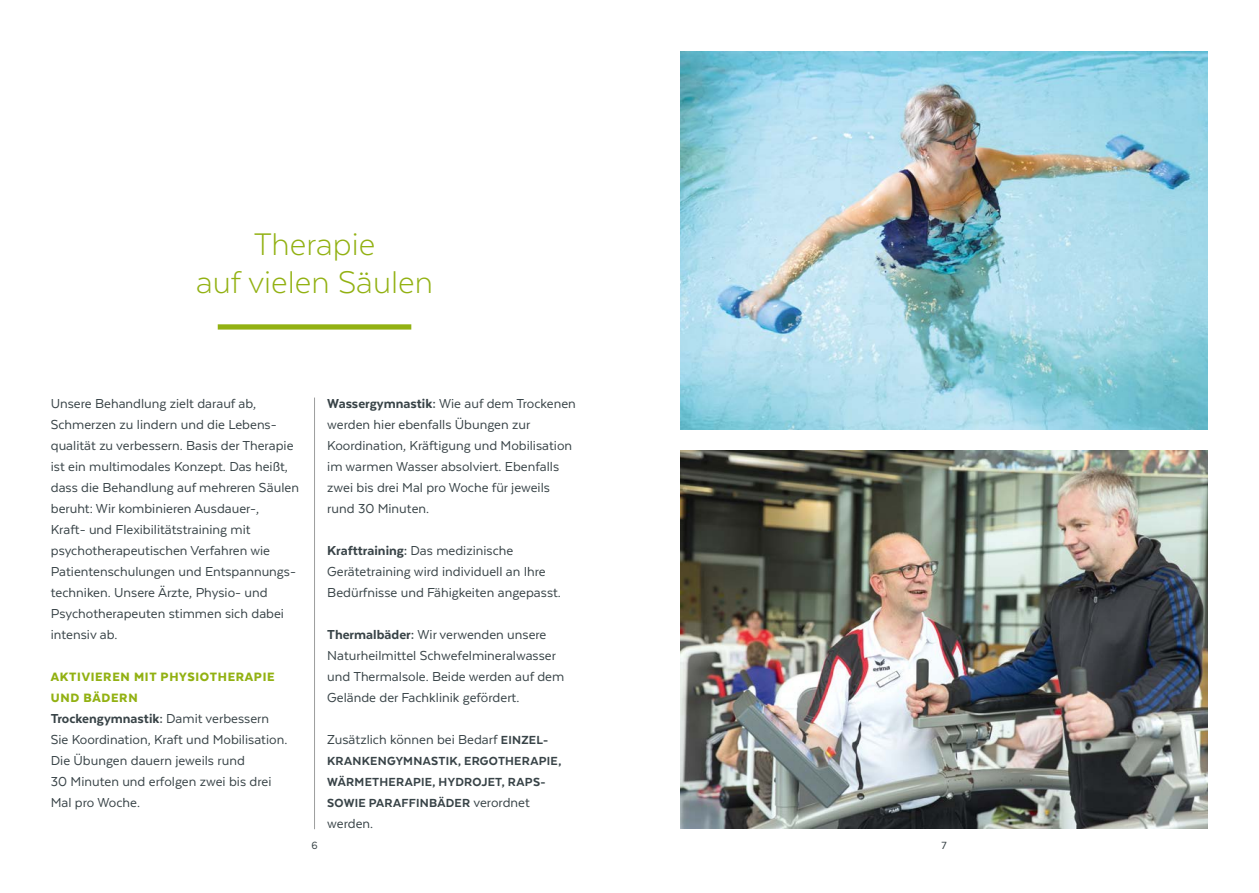
<style>
.page{position:relative;width:1259px;height:893px;background:#fff}
.page>*{position:absolute;margin:0;border:0;box-sizing:border-box;transform-origin:0 0}
.t1{font:300 36px/37.5px "Texta";color:#92b112;text-align:center}
.t2{font:15px/21px "Texta";color:#384347}
.t3{font:900 13.95px/21px "Texta";letter-spacing:.05em;color:#92b112}
.t4{font:800 13.5px/21px "Texta";letter-spacing:.02em;color:#384347}
.t5{font:12px "Texta";color:#384347}
.s1{font-weight:800}
.s2{font-weight:800;font-size:13.5px}
.s3{font-weight:400;font-size:15px}
</style>
<div class="page">
<div style="left:218px;top:324px;width:193px;height:6px;background:#92b112"></div>
<hr style="left:314px;top:398px;width:1px;height:431px;background:#9c9d9d">
<img style="left:680px;top:450px;width:528px;height:378px">
<img style="left:680px;top:51px;width:528px;height:378px">
<h1 class="t1" style="left:196px;top:225px;width:238px">Therapie<br>auf vielen Säulen</h1>
<p class="t2" style="left:51px;top:393px;width:250px">Unsere Behandlung zielt darauf ab, Schmerzen zu lindern und die Lebens&shy;qualität zu verbessern. Basis der Therapie ist ein multimodales Konzept. Das heißt, dass die Behandlung auf mehreren Säulen beruht: Wir kombinieren Ausdauer-,<br>Kraft- und Flexibilitätstraining mit psychotherapeutischen Verfahren wie Patientenschulungen und Entspannungs&shy;techniken. Unsere Ärzte, Physio- und Psychotherapeuten stimmen sich dabei intensiv ab.</p>
<p class="t3" style="left:51px;top:666px;width:225px">AKTIVIEREN MIT PHYSIOTHERAPIE<br>UND BÄDERN</p>
<p class="t2" style="left:51px;top:708px;width:238px"><span class="s1">Trockengymnastik:</span> Damit verbessern<br>Sie Koordination, Kraft und Mobilisation.<br>Die Übungen dauern jeweils rund<br>30 Minuten und erfolgen zwei bis drei<br>Mal pro Woche.</p>
<p class="t2" style="left:327px;top:393px;width:250px"><span class="s1">Wassergymnastik:</span> Wie auf dem Trockenen werden hier ebenfalls Übungen zur Koordination, Kräftigung und Mobilisation im warmen Wasser absolviert. Ebenfalls zwei bis drei Mal pro Woche für jeweils rund 30 Minuten.</p>
<p class="t2" style="left:327px;top:540px;width:235px"><span class="s1">Krafttraining:</span> Das medizinische<br>Gerätetraining wird individuell an Ihre<br>Bedürfnisse und Fähigkeiten angepasst.</p>
<p class="t2" style="left:327px;top:624px;width:238px"><span class="s1">Thermalbäder:</span> Wir verwenden unsere Naturheilmittel Schwefelmineralwasser und Thermalsole. Beide werden auf dem Gelände der Fachklinik gefördert.</p>
<p class="t2" style="left:327px;top:729px;width:222px">Zusätzlich können bei Bedarf <span class="s2">EINZEL-</span></p>
<p class="t4" style="left:327px;top:750px;width:235px">KRANKENGYMNASTIK, ERGOTHERAPIE,<br>WÄRMETHERAPIE, HYDROJET, RAPS-<br>SOWIE PARAFFINBÄDER <span class="s3">verordnet</span></p>
<p class="t2" style="left:327px;top:813px;width:47px">werden.</p>
<p class="t5" style="left:312px;top:839px;width:8px">6</p>
<p class="t5" style="left:941px;top:839px;width:7px">7</p>
</div>
